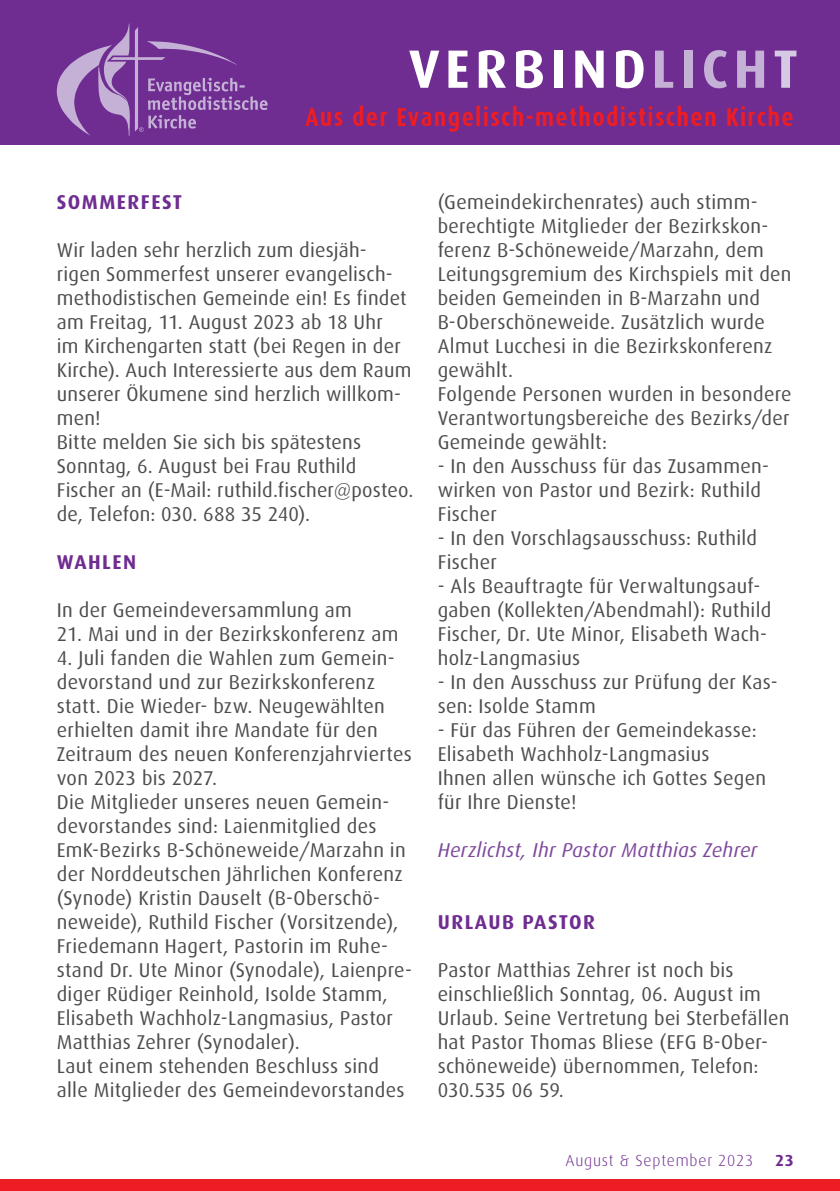
<style>
.page{position:relative;width:840px;height:1191px;background:#fff}
.page>*{position:absolute;margin:0;border:0;box-sizing:border-box;transform-origin:0 0}
.t1{font:700 54px "Dax";letter-spacing:.1em;color:#fff}
.t2{font:700 26px "Dax Condensed";letter-spacing:.05em;color:#ed1d24}
.t3{font:20px/24px "Dax";letter-spacing:.015em;color:#4d4d4f}
.t4{font:italic 20px "Dax";letter-spacing:.015em;color:#7e499d}
.t5{font:700 20px "Dax";letter-spacing:.075em;color:#6f2c91}
.t6{font:300 16px "Dax";letter-spacing:.05em;color:#6f2c91}
.t7{font:700 16px "Dax";color:#6f2c91}
.s1{color:#c5b1d6}
.s2{color:#d6c9e3}
</style>
<div class="page">
<div style="left:0;top:1179px;width:839px;height:12px;background:#ed1d24"></div>
<div style="left:0;top:0;width:839px;height:145px;background:#6f2c91"></div>
<svg style="left:57px;top:24px;width:210px;height:112px"></svg>
<h1 class="t1" style="left:408px;top:39px;width:390px">VERBIND<span class="s1">LICH</span><span class="s2">T</span></h1>
<h2 class="t2" style="left:305px;top:103px;width:489px">Aus der Evangelisch-methodistischen Kirche</h2>
<p class="t5" style="left:57px;top:190px;width:127px">SOMMERFEST</p>
<p class="t3" style="left:57px;top:238px;width:358px">Wir laden sehr herzlich zum diesjäh&shy;rigen Sommerfest unserer evangelisch&shy;methodistischen Gemeinde ein! Es findet am Freitag, 11. August 2023 ab 18 Uhr<br>im Kirchengarten statt (bei Regen in der Kirche). Auch Interessierte aus dem Raum unserer Ökumene sind herzlich willkom&shy;men!<br>Bitte melden Sie sich bis spätestens Sonntag, 6. August bei Frau Ruthild Fischer an (E-Mail: ruthild.fischer@posteo. de, Telefon: 030. 688 35 240).</p>
<p class="t5" style="left:57px;top:550px;width:81px">WAHLEN</p>
<p class="t3" style="left:57px;top:598px;width:296px">In der Gemeindeversammlung am</p>
<p class="t3" style="left:57px;top:622px;width:343px">21. Mai und in der Bezirkskonferenz am</p>
<p class="t3" style="left:57px;top:646px;width:356px">4. Juli fanden die Wahlen zum Gemein&shy;devorstand und zur Bezirkskonferenz statt. Die Wieder- bzw. Neugewählten erhielten damit ihre Mandate für den Zeitraum des neuen Konferenzjahrviertes von 2023 bis 2027.<br>Die Mitglieder unseres neuen Gemein&shy;devorstandes sind: Laienmitglied des EmK-Bezirks B-Schöneweide/Marzahn in der Norddeutschen Jährlichen Konferenz (Synode) Kristin Dauselt (B-Oberschö&shy;neweide), Ruthild Fischer (Vorsitzende), Friedemann Hagert, Pastorin im Ruhe&shy;stand Dr. Ute Minor (Synodale), Laienpre&shy;diger Rüdiger Reinhold, Isolde Stamm, Elisabeth Wachholz-Langmasius, Pastor Matthias Zehrer (Synodaler).<br>Laut einem stehenden Beschluss sind alle Mitglieder des Gemeindevorstandes</p>
<p class="t3" style="left:437px;top:190px;width:355px">(Gemeindekirchenrates) auch stimm&shy;berechtigte Mitglieder der Bezirkskon&shy;ferenz B-Schöneweide/Marzahn, dem Leitungsgremium des Kirchspiels mit den beiden Gemeinden in B-Marzahn und B-Oberschöneweide. Zusätzlich wurde Almut Lucchesi in die Bezirkskonferenz gewählt.<br>Folgende Personen wurden in besondere Verantwortungsbereiche des Bezirks/der Gemeinde gewählt:</p>
<p class="t3" style="left:437px;top:454px;width:333px">- In den Ausschuss für das Zusammen&shy;wirken von Pastor und Bezirk: Ruthild<br>Fischer</p>
<p class="t3" style="left:437px;top:526px;width:321px">- In den Vorschlagsausschuss: Ruthild<br>Fischer</p>
<p class="t3" style="left:437px;top:574px;width:335px">- Als Beauftragte für Verwaltungsauf&shy;gaben (Kollekten/Abendmahl): Ruthild Fischer, Dr. Ute Minor, Elisabeth Wach&shy;holz-Langmasius</p>
<p class="t3" style="left:437px;top:670px;width:341px">- In den Ausschuss zur Prüfung der Kas&shy;sen: Isolde Stamm</p>
<p class="t3" style="left:437px;top:718px;width:330px">- Für das Führen der Gemeindekasse:<br>Elisabeth Wachholz-Langmasius<br>Ihnen allen wünsche ich Gottes Segen für Ihre Dienste!</p>
<p class="t4" style="left:437px;top:838px;width:321px">Herzlichst, Ihr Pastor Matthias Zehrer</p>
<p class="t5" style="left:437px;top:910px;width:159px">URLAUB PASTOR</p>
<p class="t3" style="left:437px;top:958px;width:353px">Pastor Matthias Zehrer ist noch bis einschließlich Sonntag, 06. August im Urlaub. Seine Vertretung bei Sterbefällen hat Pastor Thomas Bliese (EFG B-Ober&shy;schöneweide) übernommen, Telefon:<br>030.535 06 59.</p>
<p class="t6" style="left:565px;top:1151px;width:189px">August &amp; September 2023</p>
<p class="t7" style="left:774px;top:1151px;width:20px">23</p>
</div>
